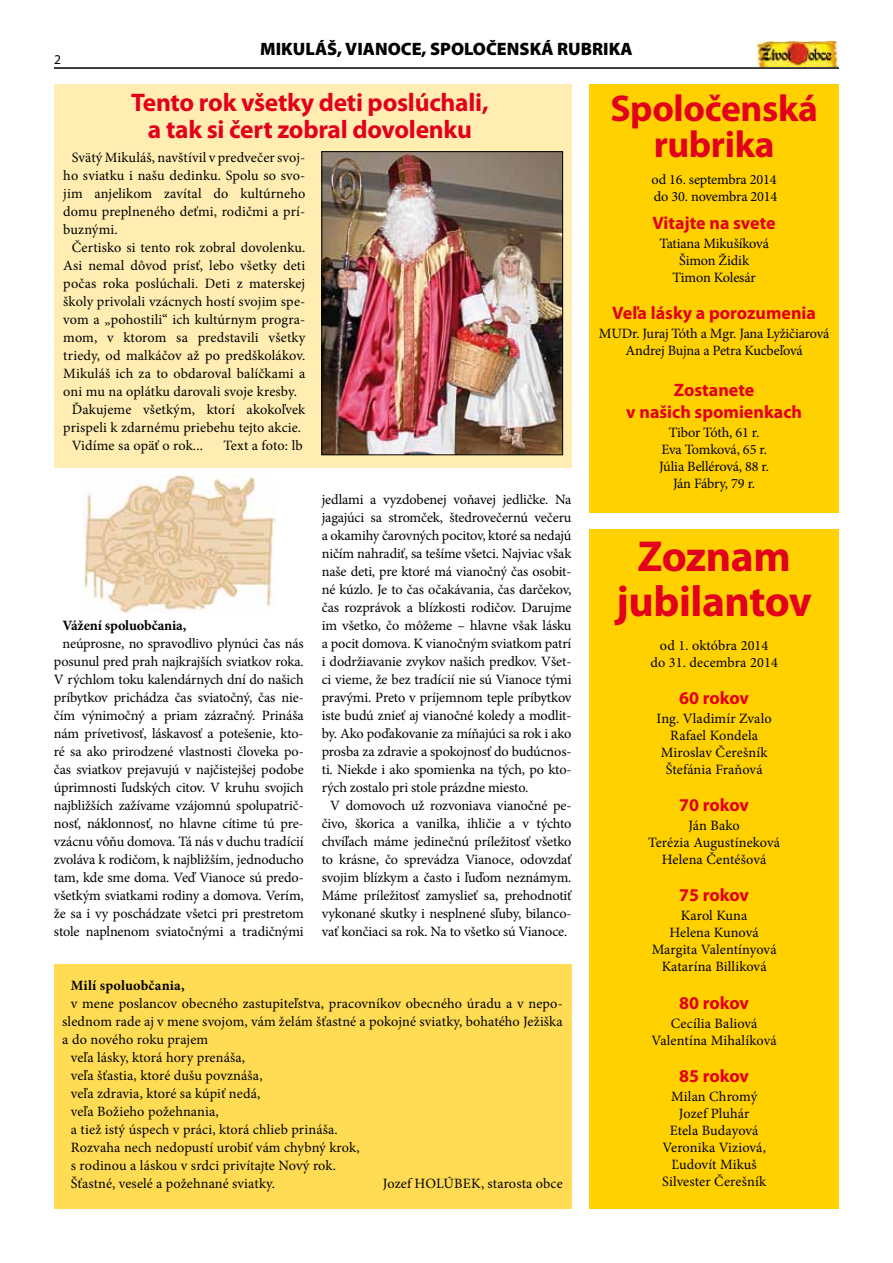
<style>
.page{position:relative;width:893px;height:1263px;background:#fff}
.page>*{position:absolute;margin:0;border:0;box-sizing:border-box;transform-origin:0 0}
.t1{font:700 43.5px/45px "Myriad Pro";letter-spacing:-.01em;color:#e2001a;text-align:center}
.t2{font:700 37.5px/36px "Myriad Pro";letter-spacing:-.01em;color:#e2001a;text-align:center}
.t3{font:700 25.5px/27px "Myriad Pro";letter-spacing:-.01em;color:#e2001a;text-align:center}
.t4{font:700 18px/21.6px "Myriad Pro";color:#e2001a;text-align:center}
.t5{font:900 18px "Myriad Pro";color:#000}
.t6{font:14.25px/17.1px "Minion Pro";letter-spacing:-.005em;color:#000;text-align:center}
.t7{font:700 14.25px "Minion Pro";color:#000}
.t8{font:13.5px "Myriad Pro";color:#000}
</style>
<div class="page">
<hr style="left:54px;top:67px;width:785px;height:2px;background:#000">
<img style="left:757px;top:41px;width:82px;height:26px">
<div style="left:54px;top:84px;width:517px;height:384px;background:#ffedb2"></div>
<img style="left:324px;top:153px;width:237px;height:300px">
<div style="left:322px;top:151px;width:241px;height:304px;border:1px solid #000"></div>
<div style="left:589px;top:84px;width:250px;height:428px;background:#ffd100"></div>
<div style="left:589px;top:529px;width:250px;height:680px;background:#ffd100"></div>
<img style="left:83px;top:474px;width:193px;height:138px">
<div style="left:54px;top:964px;width:517px;height:245px;background:#ffdc54"></div>
<p class="t8" style="left:54px;top:51px;width:8px">2</p>
<p class="t5" style="left:260px;top:37px;width:374px">MIKULÁŠ, VIANOCE, SPOLOČENSKÁ RUBRIKA</p>
<h3 class="t3" style="left:131px;top:88px;width:359px">Tento rok všetky deti poslúchali, a tak si čert zobral dovolenku</h3>
<h2 class="t2" style="left:610px;top:89px;width:209px">Spoločenská rubrika</h2>
<p class="t6" style="left:651px;top:171px;width:127px;text-align:left">od 16. septembra 2014 do 30. novembra 2014</p>
<p class="t4" style="left:652px;top:211px;width:125px">Vitajte na svete</p>
<p class="t6" style="left:659px;top:234px;width:111px">Tatiana Mikušíková<br>Šimon Židik<br>Timon Kolesár</p>
<p class="t4" style="left:612px;top:301px;width:205px">Veľa lásky a porozumenia</p>
<p class="t6" style="left:599px;top:324px;width:232px">MUDr. Juraj Tóth a Mgr. Jana Lyžičiarová<br>Andrej Bujna a Petra Kucbeľová</p>
<p class="t4" style="left:626px;top:379px;width:177px">Zostanete<br>v našich spomienkach</p>
<p class="t6" style="left:659px;top:423px;width:111px">Tibor Tóth, 61 r.<br>Eva Tomková, 65 r.<br>Júlia Bellérová, 88 r.<br>Ján Fábry, 79 r.</p>
<p class="t6" style="left:72px;top:149px;width:235px">Svätý Mikuláš, navštívil v predvečer svoj-</p>
<p class="t6" style="left:63px;top:167px;width:243px">ho sviatku i našu dedinku. Spolu so svo-</p>
<p class="t6" style="left:63px;top:185px;width:243px">jim anjelikom zavítal do kultúrneho</p>
<p class="t6" style="left:63px;top:203px;width:243px">domu preplneného deťmi, rodičmi a prí-</p>
<p class="t6" style="left:63px;top:221px;width:56px">buznými.</p>
<p class="t6" style="left:72px;top:239px;width:235px">Čertisko si tento rok zobral dovolenku.</p>
<p class="t6" style="left:63px;top:257px;width:243px">Asi nemal dôvod prísť, lebo všetky deti</p>
<p class="t6" style="left:63px;top:275px;width:243px">počas roka poslúchali. Deti z materskej</p>
<p class="t6" style="left:63px;top:293px;width:243px">školy privolali vzácnych hostí svojim spe-</p>
<p class="t6" style="left:63px;top:311px;width:243px">vom a „pohostili“ ich kultúrnym progra-</p>
<p class="t6" style="left:63px;top:329px;width:243px">mom, v ktorom sa predstavili všetky</p>
<p class="t6" style="left:63px;top:347px;width:243px">triedy, od malkáčov až po predškolákov.</p>
<p class="t6" style="left:63px;top:365px;width:243px">Mikuláš ich za to obdaroval balíčkami a</p>
<p class="t6" style="left:63px;top:383px;width:235px">oni mu na oplátku darovali svoje kresby.</p>
<p class="t6" style="left:72px;top:401px;width:235px">Ďakujeme všetkým, ktorí akokoľvek</p>
<p class="t6" style="left:63px;top:419px;width:239px">prispeli k zdarnému priebehu tejto akcie.</p>
<p class="t6" style="left:72px;top:437px;width:133px">Vidíme sa opäť o rok...</p>
<p class="t6" style="left:223px;top:437px;width:81px">Text a foto: lb</p>
<p class="t7" style="left:62px;top:615px;width:125px">Vážení spoluobčania,</p>
<p class="t6" style="left:54px;top:635px;width:251px;line-height:18px">neúprosne, no spravodlivo plynúci čas nás posunul pred prah najkrajších sviatkov roka.<br>V rýchlom toku kalendárnych dní do našich príbytkov prichádza čas sviatočný, čas nie&shy;čím výnimočný a priam zázračný. Prináša nám prívetivosť, láskavosť a potešenie, kto&shy;ré sa ako prirodzené vlastnosti človeka po&shy;čas sviatkov prejavujú v najčistejšej podobe úprimnosti ľudských citov. V kruhu svojich najbližších zažívame vzájomnú spolupatrič&shy;nosť, náklonnosť, no hlavne cítime tú pre&shy;vzácnu vôňu domova. Tá nás v duchu tradícií zvoláva k rodičom, k najbližším, jednoducho tam, kde sme doma. Veď Vianoce sú predo&shy;všetkým sviatkami rodiny a domova. Verím, že sa i vy poschádzate všetci pri prestretom stole naplnenom sviatočnými a tradičnými</p>
<p class="t6" style="left:322px;top:491px;width:251px">jedlami a vyzdobenej voňavej jedličke. Na</p>
<p class="t6" style="left:322px;top:509px;width:251px">jagajúci sa stromček, štedrovečernú večeru</p>
<p class="t6" style="left:322px;top:527px;width:251px">a okamihy čarovných pocitov, ktoré sa nedajú</p>
<p class="t6" style="left:322px;top:545px;width:251px">ničím nahradiť, sa tešíme všetci. Najviac však</p>
<p class="t6" style="left:322px;top:563px;width:251px">naše deti, pre ktoré má vianočný čas osobit-</p>
<p class="t6" style="left:322px;top:581px;width:251px">né kúzlo. Je to čas očakávania, čas darčekov,</p>
<p class="t6" style="left:322px;top:599px;width:251px">čas rozprávok a blízkosti rodičov. Darujme</p>
<p class="t6" style="left:322px;top:617px;width:251px">im všetko, čo môžeme – hlavne však lásku</p>
<p class="t6" style="left:322px;top:635px;width:251px">a pocit domova. K vianočným sviatkom patrí</p>
<p class="t6" style="left:322px;top:653px;width:251px">i dodržiavanie zvykov našich predkov. Všet-</p>
<p class="t6" style="left:322px;top:671px;width:251px">ci vieme, že bez tradícií nie sú Vianoce tými</p>
<p class="t6" style="left:322px;top:689px;width:251px">pravými. Preto v príjemnom teple príbytkov</p>
<p class="t6" style="left:322px;top:707px;width:251px">iste budú znieť aj vianočné koledy a modlit-</p>
<p class="t6" style="left:322px;top:725px;width:251px">by. Ako poďakovanie za míňajúci sa rok i ako</p>
<p class="t6" style="left:322px;top:743px;width:251px">prosba za zdravie a spokojnosť do budúcnos-</p>
<p class="t6" style="left:322px;top:761px;width:251px">ti. Niekde i ako spomienka na tých, po kto-</p>
<p class="t6" style="left:322px;top:779px;width:208px">rých zostalo pri stole prázdne miesto.</p>
<p class="t6" style="left:330px;top:797px;width:243px">V domovoch už rozvoniava vianočné pe-</p>
<p class="t6" style="left:322px;top:815px;width:251px">čivo, škorica a vanilka, ihličie a v týchto</p>
<p class="t6" style="left:322px;top:833px;width:251px">chvíľach máme jedinečnú príležitosť všetko</p>
<p class="t6" style="left:322px;top:851px;width:251px">to krásne, čo sprevádza Vianoce, odovzdať</p>
<p class="t6" style="left:322px;top:869px;width:251px">svojim blízkym a často i ľuďom neznámym.</p>
<p class="t6" style="left:322px;top:887px;width:251px">Máme príležitosť zamyslieť sa, prehodnotiť</p>
<p class="t6" style="left:322px;top:905px;width:251px">vykonané skutky i nesplnené sľuby, bilanco-</p>
<p class="t6" style="left:322px;top:923px;width:247px">vať končiaci sa rok. Na to všetko sú Vianoce.</p>
<p class="t7" style="left:71px;top:975px;width:115px">Milí spoluobčania,</p>
<p class="t6" style="left:71px;top:995px;width:493px">v mene poslancov obecného zastupiteľstva, pracovníkov obecného úradu a v nepo-</p>
<p class="t6" style="left:62px;top:1013px;width:502px">slednom rade aj v mene svojom, vám želám šťastné a pokojné sviatky, bohatého Ježiška</p>
<p class="t6" style="left:62px;top:1031px;width:147px">a do nového roku prajem</p>
<p class="t6" style="left:71px;top:1049px;width:176px">veľa lásky, ktorá hory prenáša,</p>
<p class="t6" style="left:71px;top:1067px;width:193px">veľa šťastia, ktoré dušu povznáša,</p>
<p class="t6" style="left:71px;top:1085px;width:191px">veľa zdravia, ktoré sa kúpiť nedá,</p>
<p class="t6" style="left:71px;top:1103px;width:150px">veľa Božieho požehnania,</p>
<p class="t6" style="left:71px;top:1121px;width:268px">a tiež istý úspech v práci, ktorá chlieb prináša.</p>
<p class="t6" style="left:71px;top:1139px;width:290px">Rozvaha nech nedopustí urobiť vám chybný krok,</p>
<p class="t6" style="left:71px;top:1157px;width:267px">s rodinou a láskou v srdci privítajte Nový rok.</p>
<p class="t6" style="left:71px;top:1175px;width:206px">Šťastné, veselé a požehnané sviatky.</p>
<p class="t6" style="left:383px;top:1175px;width:82px">Jozef Holúbek</p>
<p class="t6" style="left:481px;top:1175px;width:83px">, starosta obce</p>
<h1 class="t1" style="left:616px;top:532px;width:197px">Zoznam jubilantov</h1>
<p class="t6" style="left:650px;top:637px;width:129px">od 1. októbra 2014<br>do 31. decembra 2014</p>
<p class="t4" style="left:679px;top:687px;width:71px">60 rokov</p>
<p class="t6" style="left:657px;top:710px;width:117px">Ing. Vladimír Zvalo<br>Rafael Kondela<br>Miroslav Čerešník<br>Štefánia Fraňová</p>
<p class="t4" style="left:679px;top:794px;width:71px">70 rokov</p>
<p class="t6" style="left:648px;top:817px;width:133px">Ján Bako<br>Terézia Augustíneková<br>Helena Čentéšová</p>
<p class="t4" style="left:679px;top:884px;width:71px">75 rokov</p>
<p class="t6" style="left:652px;top:907px;width:126px">Karol Kuna<br>Helena Kunová<br>Margita Valentínyová<br>Katarína Billiková</p>
<p class="t4" style="left:679px;top:992px;width:71px">80 rokov</p>
<p class="t6" style="left:652px;top:1015px;width:127px">Cecília Baliová<br>Valentína Mihalíková</p>
<p class="t4" style="left:679px;top:1065px;width:71px">85 rokov</p>
<p class="t6" style="left:662px;top:1088px;width:105px">Milan Chromý<br>Jozef Pluhár<br>Etela Budayová<br>Veronika Viziová,<br>Ľudovít Mikuš<br>Silvester Čerešník</p>
</div>
